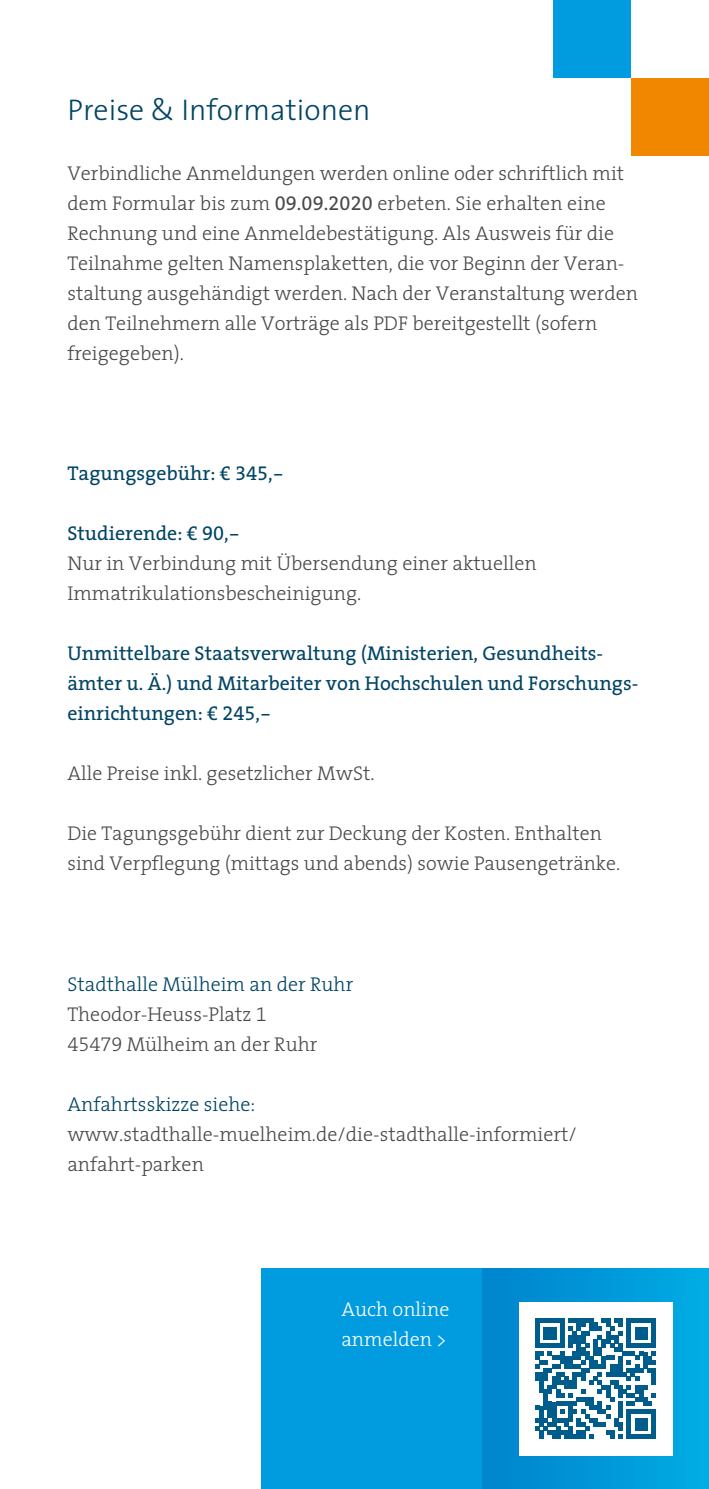
<style>
.page{position:relative;width:709px;height:1489px;background:#fff}
.page>*{position:absolute;margin:0;border:0;box-sizing:border-box;transform-origin:0 0}
.t1{font:300 30px "The Sans 3";color:#004464}
.Fliesstext{font:300 20px/30px "The Serif 3";color:#494948}
.Fliesstext-2{font:20px/30px "The Serif 5";color:#004464}
.Fliesstext-3{font:300 20px "The Serif 3";color:#004464}
.Fliesstext-4{font:300 20px "The Serif 3";color:#fff}
.s1{font-family:"The Serif 5 Regular Expert";font-weight:400}
.s2{font-family:"The Serif 5 Regular Expert"}
.s3{font-family:"The Serif 3 Light Expert";font-weight:400}
</style>
<div class="page">
<div style="left:631px;top:78px;width:78px;height:78px;background:#f18700"></div>
<div style="left:553px;top:0;width:78px;height:78px;background:#009cdf"></div>
<div style="left:482px;top:1268px;width:227px;height:220px;background:linear-gradient(to right,#0082cc,#05ade4)"></div>
<div style="left:261px;top:1268px;width:221px;height:220px;background:#009cdf"></div>
<div style="left:519px;top:1301px;width:153px;height:154px;background:#fff"></div>
<svg style="left:535px;top:1318px;width:120px;height:120px"></svg>
<p class="t1" style="left:67px;top:85px;width:305px">Preise &amp; Informationen</p>
<p class="Fliesstext" style="left:67px;top:158px;width:572px">Verbindliche Anmeldungen werden online oder schriftlich mit dem Formular bis zum <span class="s1">09.09.2020</span> erbeten. Sie erhalten eine Rechnung und eine Anmeldebestätigung. Als Ausweis für die Teilnahme gelten Namensplaketten, die vor Beginn der Veran&shy;staltung ausgehändigt werden. Nach der Veranstaltung werden den Teilnehmern alle Vorträge als PDF bereitgestellt (sofern freigegeben).</p>
<p class="Fliesstext-2" style="left:67px;top:458px;width:218px">Tagungsgebühr: <span class="s2">€ 345,-</span></p>
<p class="Fliesstext-2" style="left:67px;top:518px;width:174px">Studierende: <span class="s2">€ 90,-</span></p>
<p class="Fliesstext" style="left:67px;top:548px;width:471px">Nur in Verbindung mit Übersendung einer aktuellen<br>Immatrikulationsbescheinigung.</p>
<p class="Fliesstext-2" style="left:67px;top:638px;width:572px">Unmittelbare Staatsverwaltung (Ministerien, Gesundheits&shy;ämter u. Ä.) und Mitarbeiter von Hochschulen und Forschungs&shy;einrichtungen: <span class="s2">€ 245,-</span></p>
<p class="Fliesstext" style="left:67px;top:758px;width:309px">Alle Preise inkl. gesetzlicher MwSt.</p>
<p class="Fliesstext" style="left:67px;top:818px;width:554px">Die Tagungsgebühr dient zur Deckung der Kosten. Enthalten sind Verpflegung (mittags und abends) sowie Pausengetränke.</p>
<p class="Fliesstext-3" style="left:67px;top:967px;width:287px">Stadthalle Mülheim an der Ruhr</p>
<p class="Fliesstext" style="left:67px;top:998px;width:201px">Theodor-Heuss-Platz <span class="s3">1</span></p>
<p class="Fliesstext" style="left:67px;top:1028px;width:251px"><span class="s3">45479</span> Mülheim an der Ruhr</p>
<p class="Fliesstext-3" style="left:67px;top:1087px;width:190px">Anfahrtsskizze siehe:</p>
<p class="Fliesstext" style="left:67px;top:1118px;width:511px">www.stadthalle-muelheim.de/die-stadthalle-informiert/ anfahrt-parken</p>
<p class="Fliesstext-4" style="left:341px;top:1292px;width:109px">Auch online</p>
<p class="Fliesstext-4" style="left:341px;top:1322px;width:107px">anmelden &gt;</p>
</div>
